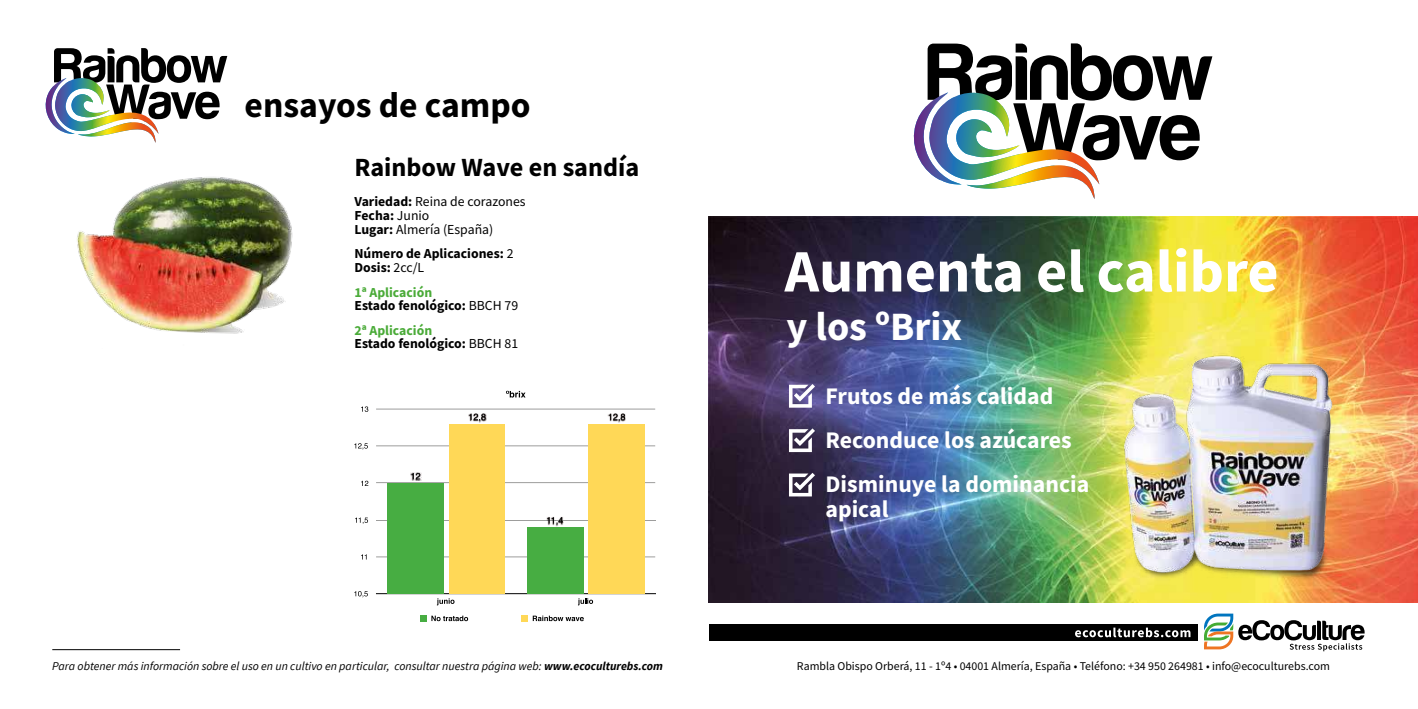
<style>
.page{position:relative;width:1418px;height:709px;background:#fff}
.page>*{position:absolute;margin:0;border:0;box-sizing:border-box;transform-origin:0 0}
.t1{font:700 60.12px "Source Sans Pro";color:#fff}
.t2{font:700 40.25px "Source Sans Pro";color:#fff}
.t3{font:700 35.62px "Source Sans Pro";color:#000}
.t4{font:700 26.25px "Source Sans Pro";color:#000}
.t5{font:700 23.75px/44.1px "Source Sans Pro";color:#fff}
.t6{font:700 13.75px/13.8px "Source Sans Pro";color:#000}
.t7{font:13.75px/13.8px "Source Sans Pro";color:#000}
.t8{font:italic 11.88px "Source Sans Pro";color:#000}
.t9{font:11.88px "Source Sans Pro";color:#000}
.s1{font-weight:700}
.s2{font-weight:400}
.s3{color:#4aab38}
</style>
<div class="page">
<hr style="left:52px;top:649px;width:128px;height:1px;background:#000">
<img style="left:709px;top:217px;width:708px;height:385px">
<div style="left:709px;top:624px;width:488px;height:16px;background:#000"></div>
<svg style="left:1075px;top:627px;width:115px;height:10px"></svg>
<svg style="left:1204px;top:613px;width:161px;height:39px"></svg>
<svg style="left:789px;top:428px;width:26px;height:24px"></svg>
<svg style="left:789px;top:473px;width:26px;height:23px"></svg>
<svg style="left:789px;top:384px;width:26px;height:23px"></svg>
<img style="left:1120px;top:588px;width:211px;height:3px">
<img style="left:1100px;top:342px;width:258px;height:246px">
<svg style="left:913px;top:43px;width:300px;height:156px"></svg>
<svg style="left:45px;top:48px;width:183px;height:95px"></svg>
<img style="left:77px;top:177px;width:216px;height:157px">
<svg style="left:506px;top:391px;width:19px;height:6px"></svg>
<hr style="left:376px;top:556px;width:279px;height:1px;background:#9d9d9c">
<hr style="left:376px;top:520px;width:279px;height:1px;background:#9d9d9c">
<hr style="left:376px;top:482px;width:279px;height:1px;background:#9d9d9c">
<hr style="left:376px;top:445px;width:279px;height:1px;background:#9d9d9c">
<hr style="left:376px;top:409px;width:279px;height:1px;background:#9d9d9c">
<svg style="left:354px;top:591px;width:14px;height:6px"></svg>
<svg style="left:355px;top:517px;width:13px;height:7px"></svg>
<svg style="left:361px;top:481px;width:7px;height:5px"></svg>
<svg style="left:354px;top:443px;width:14px;height:6px"></svg>
<svg style="left:361px;top:406px;width:7px;height:6px"></svg>
<hr style="left:376px;top:593px;width:279px;height:1px;background:#000">
<svg style="left:437px;top:598px;width:17px;height:7px"></svg>
<svg style="left:578px;top:598px;width:15px;height:7px"></svg>
<div style="left:449px;top:424px;width:55px;height:169px;background:#ffd857"></div>
<div style="left:588px;top:424px;width:56px;height:169px;background:#ffd857"></div>
<div style="left:387px;top:483px;width:56px;height:110px;background:#47ad42"></div>
<div style="left:527px;top:527px;width:56px;height:66px;background:#47ad42"></div>
<img style="left:608px;top:414px;width:18px;height:9px">
<svg style="left:609px;top:413px;width:16px;height:8px"></svg>
<img style="left:468px;top:413px;width:18px;height:10px">
<svg style="left:469px;top:413px;width:16px;height:8px"></svg>
<svg style="left:546px;top:517px;width:17px;height:8px"></svg>
<svg style="left:410px;top:472px;width:11px;height:9px"></svg>
<svg style="left:420px;top:615px;width:48px;height:6px"></svg>
<svg style="left:521px;top:615px;width:6px;height:6px"></svg>
<svg style="left:533px;top:615px;width:51px;height:6px"></svg>
<h3 class="t3" style="left:244px;top:81px;width:287px">ensayos de campo</h3>
<h3 class="t4" style="left:354px;top:150px;width:286px">Rainbow Wave en sandía</h3>
<p class="t7" style="left:354px;top:195px;width:173px"><span class="s1">Variedad:</span> Reina de corazones<br><span class="s1">Fecha:</span> Junio<br><span class="s1">Lugar:</span> Almería (España)</p>
<p class="t6" style="left:354px;top:247px;width:160px">Número de Aplicaciones: <span class="s2">2<br></span>Dosis: <span class="s2">2cc/L</span></p>
<p class="t6" style="left:354px;top:285px;width:165px"><span class="s3">1ª Aplicación<br></span>Estado fenológico: <span class="s2">BBCH 79</span></p>
<p class="t6" style="left:354px;top:323px;width:165px"><span class="s3">2ª Aplicación<br></span>Estado fenológico: <span class="s2">BBCH 81</span></p>
<h1 class="t1" style="left:784px;top:231px;width:495px">Aumenta el calibre</h1>
<h2 class="t2" style="left:786px;top:299px;width:177px">y los ºBrix</h2>
<h3 class="t5" style="left:825px;top:373px;width:265px">Frutos de más calidad<br>Reconduce los azúcares<br>Disminuye la dominancia</h3>
<h3 class="t5" style="left:825px;top:487px;width:64px">apical</h3>
<p class="t8" style="left:52px;top:658px;width:612px">Para obtener más información sobre el uso en un cultivo en particular, consultar nuestra página web: <span class="s1">www.ecoculturebs.com</span></p>
<p class="t9" style="left:797px;top:659px;width:534px">Rambla Obispo Orberá, 11 - 1º4 • 04001 Almería, España • Teléfono: +34 950 264981 • info@ecoculturebs.com</p>
</div>
